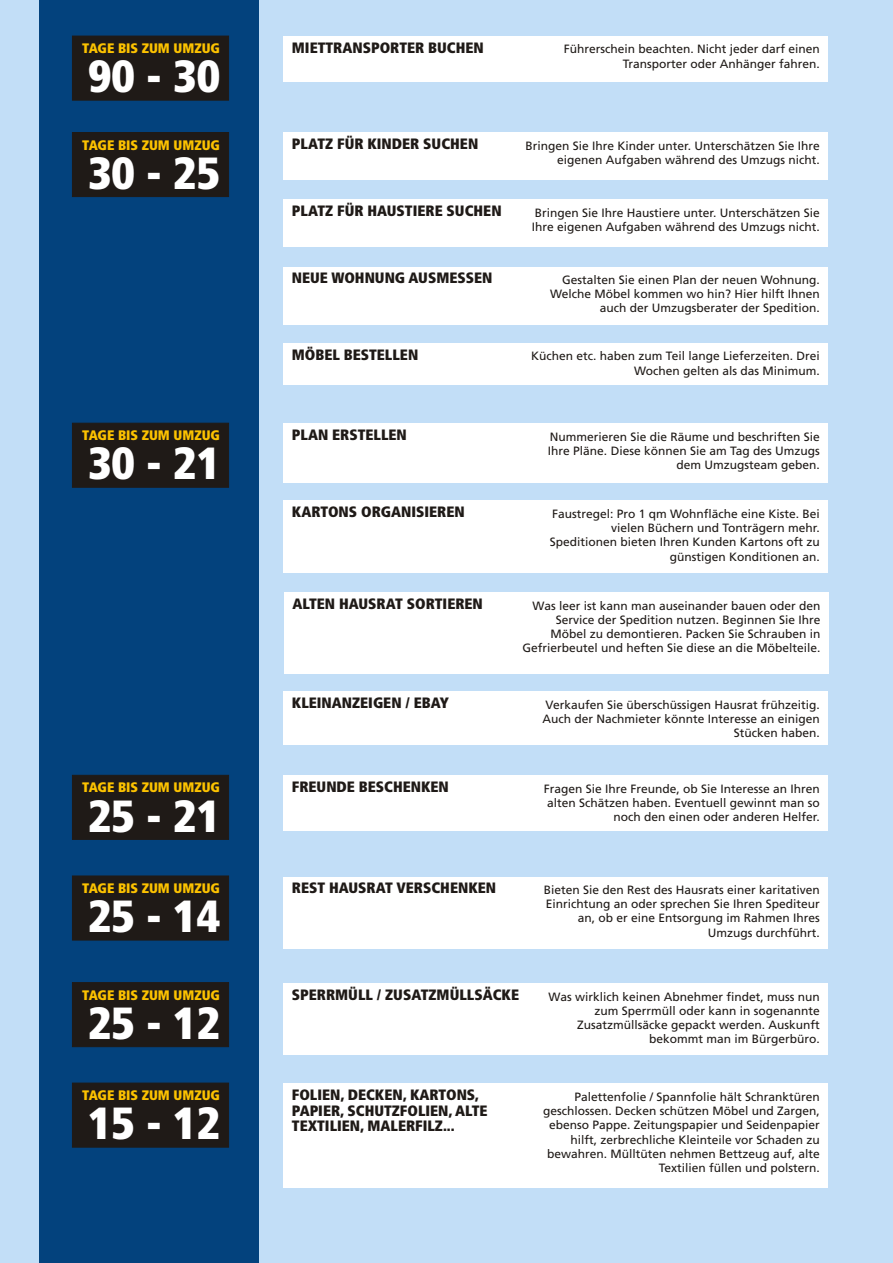
<style>
.page{position:relative;width:893px;height:1263px;background:#c2def7}
.page>*{position:absolute;margin:0;border:0;box-sizing:border-box;transform-origin:0 0}
.t1{font:900 condensed 45px "Frutiger LT";color:#fff}
.t2{font:900 condensed 15px/15.3px "Frutiger LT";color:#1f1a17}
.t3{font:900 condensed 13.8px "Frutiger LT";color:#fcc200}
.t4{font:12px/14.2px "Frutiger LT";color:#1f1a17;text-align:right}
</style>
<div class="page">
<div style="left:39px;top:0;width:220px;height:1263px;background:#03427d"></div>
<div style="left:284px;top:36px;width:544px;height:46px;background:#fff"></div>
<div style="left:284px;top:423px;width:544px;height:59px;background:#fff"></div>
<div style="left:284px;top:500px;width:544px;height:73px;background:#fff"></div>
<div style="left:284px;top:592px;width:545px;height:82px;background:#fff"></div>
<div style="left:284px;top:691px;width:544px;height:53px;background:#fff"></div>
<div style="left:284px;top:775px;width:544px;height:55px;background:#fff"></div>
<div style="left:284px;top:876px;width:544px;height:72px;background:#fff"></div>
<div style="left:284px;top:983px;width:544px;height:72px;background:#fff"></div>
<div style="left:284px;top:1084px;width:544px;height:104px;background:#fff"></div>
<div style="left:284px;top:132px;width:544px;height:48px;background:#fff"></div>
<div style="left:284px;top:200px;width:544px;height:47px;background:#fff"></div>
<div style="left:284px;top:267px;width:544px;height:57px;background:#fff"></div>
<div style="left:284px;top:343px;width:544px;height:41px;background:#fff"></div>
<div style="left:72px;top:36px;width:157px;height:64px;background:#1f1a17"></div>
<div style="left:72px;top:423px;width:157px;height:65px;background:#1f1a17"></div>
<div style="left:72px;top:775px;width:157px;height:65px;background:#1f1a17"></div>
<div style="left:72px;top:876px;width:157px;height:64px;background:#1f1a17"></div>
<div style="left:72px;top:982px;width:157px;height:65px;background:#1f1a17"></div>
<div style="left:72px;top:1083px;width:157px;height:64px;background:#1f1a17"></div>
<div style="left:72px;top:132px;width:157px;height:65px;background:#1f1a17"></div>
<p class="t3" style="left:82px;top:43px;width:139px">TAGE BIS ZUM UMZUG</p>
<h1 class="t1" style="left:88px;top:59px;width:133px">90 - 30</h1>
<p class="t3" style="left:82px;top:139px;width:139px">TAGE BIS ZUM UMZUG</p>
<h1 class="t1" style="left:88px;top:155px;width:133px">30 - 25</h1>
<p class="t3" style="left:82px;top:430px;width:139px">TAGE BIS ZUM UMZUG</p>
<h1 class="t1" style="left:88px;top:446px;width:133px">30 - 21</h1>
<p class="t3" style="left:82px;top:782px;width:139px">TAGE BIS ZUM UMZUG</p>
<h1 class="t1" style="left:88px;top:798px;width:133px">25 - 21</h1>
<p class="t3" style="left:82px;top:883px;width:139px">TAGE BIS ZUM UMZUG</p>
<h1 class="t1" style="left:88px;top:898px;width:133px">25 - 14</h1>
<p class="t3" style="left:82px;top:989px;width:139px">TAGE BIS ZUM UMZUG</p>
<h1 class="t1" style="left:88px;top:1005px;width:133px">25 - 12</h1>
<p class="t3" style="left:82px;top:1090px;width:139px">TAGE BIS ZUM UMZUG</p>
<h1 class="t1" style="left:88px;top:1105px;width:133px">15 - 12</h1>
<p class="t2" style="left:292px;top:41px;width:193px">MIETTRANSPORTER BUCHEN</p>
<p class="t4" style="left:564px;top:43px;width:258px">Führerschein beachten. Nicht jeder darf einen<br>Transporter oder Anhänger fahren.</p>
<p class="t2" style="left:292px;top:138px;width:188px">PLATZ FÜR KINDER SUCHEN</p>
<p class="t2" style="left:292px;top:205px;width:211px">PLATZ FÜR HAUSTIERE SUCHEN</p>
<p class="t2" style="left:292px;top:272px;width:202px">NEUE WOHNUNG AUSMESSEN</p>
<p class="t2" style="left:292px;top:348px;width:128px">MÖBEL BESTELLEN</p>
<p class="t2" style="left:292px;top:428px;width:116px">PLAN ERSTELLEN</p>
<p class="t2" style="left:292px;top:506px;width:174px">KARTONS ORGANISIEREN</p>
<p class="t2" style="left:293px;top:597px;width:192px">ALTEN HAUSRAT SORTIEREN</p>
<p class="t2" style="left:292px;top:696px;width:158px">KLEINANZEIGEN / EBAY</p>
<p class="t2" style="left:292px;top:780px;width:158px">FREUNDE BESCHENKEN</p>
<p class="t4" style="left:525px;top:139px;width:296px">Bringen Sie Ihre Kinder unter. Unterschätzen Sie Ihre eigenen Aufgaben während des Umzugs nicht.</p>
<p class="t4" style="left:532px;top:207px;width:290px;text-align:left">Bringen Sie Ihre Haustiere unter. Unterschätzen Sie<br>Ihre eigenen Aufgaben während des Umzugs nicht.</p>
<p class="t4" style="left:550px;top:274px;width:271px">Gestalten Sie einen Plan der neuen Wohnung.<br>Welche Möbel kommen wo hin? Hier hilft Ihnen auch der Umzugsberater der Spedition.</p>
<p class="t4" style="left:531px;top:350px;width:290px">Küchen etc. haben zum Teil lange Lieferzeiten. Drei<br>Wochen gelten als das Minimum.</p>
<p class="t4" style="left:548px;top:430px;width:273px">Nummerieren Sie die Räume und beschriften Sie<br>Ihre Pläne. Diese können Sie am Tag des Umzugs dem Umzugsteam geben.</p>
<p class="t4" style="left:550px;top:507px;width:272px">Faustregel: Pro 1 qm Wohnfläche eine Kiste. Bei vielen Büchern und Tonträgern mehr.<br>Speditionen bieten Ihren Kunden Kartons oft zu günstigen Konditionen an.</p>
<p class="t4" style="left:522px;top:599px;width:300px">Was leer ist kann man auseinander bauen oder den Service der Spedition nutzen. Beginnen Sie Ihre Möbel zu demontieren. Packen Sie Schrauben in Gefrierbeutel und heften Sie diese an die Möbelteile.</p>
<p class="t4" style="left:542px;top:698px;width:279px">Verkaufen Sie überschüssigen Hausrat frühzeitig.<br>Auch der Nachmieter könnte Interesse an einigen<br>Stücken haben.</p>
<p class="t4" style="left:544px;top:782px;width:278px">Fragen Sie Ihre Freunde, ob Sie Interesse an Ihren alten Schätzen haben. Eventuell gewinnt man so noch den einen oder anderen Helfer.</p>
<p class="t2" style="left:292px;top:881px;width:206px">REST HAUSRAT VERSCHENKEN</p>
<p class="t4" style="left:544px;top:883px;width:278px">Bieten Sie den Rest des Hausrats einer karitativen Einrichtung an oder sprechen Sie Ihren Spediteur an, ob er eine Entsorgung im Rahmen Ihres Umzugs durchführt.</p>
<p class="t2" style="left:292px;top:988px;width:229px">SPERRMÜLL / ZUSATZMÜLLSÄCKE</p>
<p class="t2" style="left:292px;top:1089px;width:197px">FOLIEN, DECKEN, KARTONS,<br>PAPIER, SCHUTZFOLIEN, ALTE<br>TEXTILIEN, MALERFILZ...</p>
<p class="t4" style="left:549px;top:990px;width:273px">Was wirklich keinen Abnehmer findet, muss nun zum Sperrmüll oder kann in sogenannte Zusatzmüllsäcke gepackt werden. Auskunft bekommt man im Bürgerbüro.</p>
<p class="t4" style="left:543px;top:1091px;width:278px">Palettenfolie / Spannfolie hält Schranktüren geschlossen. Decken schützen Möbel und Zargen, ebenso Pappe. Zeitungspapier und Seidenpapier hilft, zerbrechliche Kleinteile vor Schaden zu bewahren. Mülltüten nehmen Bettzeug auf, alte Textilien füllen und polstern.</p>
</div>
